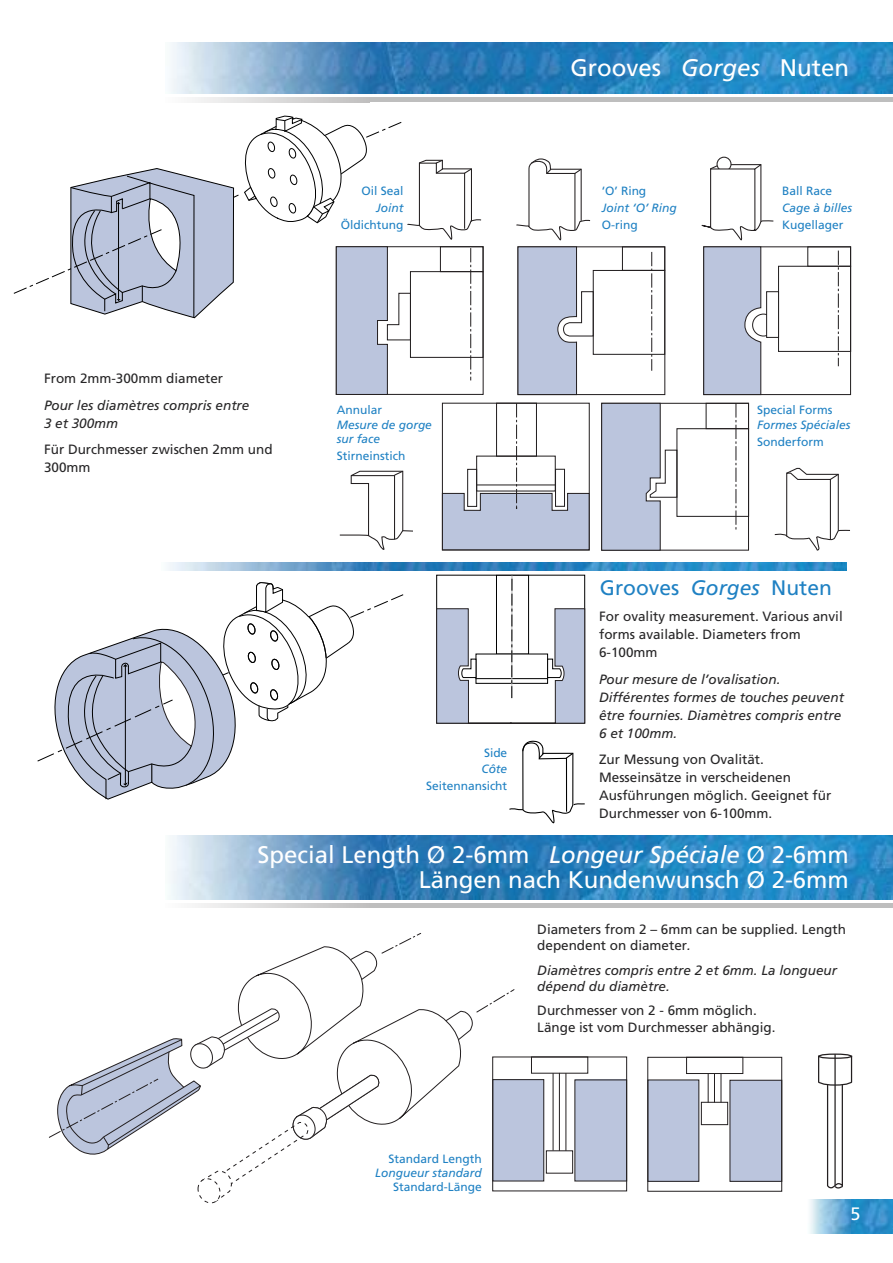
<style>
.page{position:relative;width:893px;height:1263px;background:#fff}
.page>*{position:absolute;margin:0;border:0;box-sizing:border-box;transform-origin:0 0}
.t1{font:24px/25.5px "Frutiger";color:#fff;text-align:right}
.t2{font:21px "Frutiger";color:#1f81c3}
.t3{font:18px "Frutiger";color:#fff}
.t4{font:13.5px/18px "Frutiger";color:#272627}
.t5{font:italic 13.5px/18px "Frutiger";color:#272627}
.t6{font:12px "Frutiger";color:#1f81c3}
.t7{font:italic 12px/13.5px "Frutiger";color:#1f81c3}
.s1{font-style:italic}
</style>
<div class="page">
<svg style="left:37px;top:582px;width:367px;height:218px"></svg>
<svg style="left:516px;top:158px;width:75px;height:82px"></svg>
<div style="left:716px;top:157px;width:15px;height:15px;border:1px solid #231f20;border-radius:50%"></div>
<svg style="left:701px;top:163px;width:73px;height:77px"></svg>
<svg style="left:339px;top:470px;width:74px;height:80px"></svg>
<svg style="left:774px;top:467px;width:76px;height:83px"></svg>
<svg style="left:13px;top:116px;width:469px;height:279px"></svg>
<div style="left:593px;top:270px;width:72px;height:85px;border:1px solid #231f20"></div>
<div style="left:622px;top:246px;width:43px;height:25px;border:1px solid #231f20"></div>
<svg style="left:517px;top:246px;width:77px;height:150px"></svg>
<svg style="left:651px;top:252px;width:1px;height:119px"></svg>
<svg style="left:703px;top:246px;width:59px;height:150px;background:#b6bfd4"></svg>
<div style="left:778px;top:266px;width:73px;height:86px;border:1px solid #231f20"></div>
<div style="left:807px;top:246px;width:44px;height:21px;border:1px solid #231f20"></div>
<div style="left:752px;top:314px;width:23px;height:22px;border:1px solid #231f20;border-radius:50%"></div>
<div style="left:767px;top:292px;width:11px;height:45px;background:#fff"></div>
<div style="left:766px;top:291px;width:13px;height:47px;border:1px solid #231f20"></div>
<svg style="left:838px;top:251px;width:1px;height:115px"></svg>
<svg style="left:441px;top:403px;width:149px;height:148px"></svg>
<div style="left:676px;top:428px;width:73px;height:89px;border:1px solid #231f20"></div>
<div style="left:706px;top:403px;width:43px;height:26px;border:1px solid #231f20"></div>
<svg style="left:601px;top:402px;width:77px;height:149px"></svg>
<svg style="left:735px;top:403px;width:1px;height:127px"></svg>
<svg style="left:436px;top:575px;width:150px;height:249px"></svg>
<hr style="left:166px;top:98px;width:727px;height:4px;background:#bebebe">
<img style="left:369px;top:43px;width:524px;height:51px">
<img style="left:171px;top:42px;width:198px;height:61px">
<img style="left:166px;top:98px;width:203px;height:4px">
<img style="left:170px;top:43px;width:199px;height:51px">
<img style="left:367px;top:562px;width:479px;height:8px">
<img style="left:168px;top:570px;width:199px;height:1px">
<img style="left:168px;top:562px;width:199px;height:8px">
<div style="left:166px;top:903px;width:727px;height:5px;background:#bebebe"></div>
<img style="left:369px;top:835px;width:524px;height:64px">
<img style="left:169px;top:899px;width:200px;height:1px">
<img style="left:166px;top:903px;width:174px;height:5px">
<img style="left:169px;top:835px;width:200px;height:64px">
<svg style="left:50px;top:945px;width:466px;height:259px"></svg>
<div style="left:493px;top:1079px;width:51px;height:102px;background:#bbc5dd"></div>
<div style="left:492px;top:1079px;width:52px;height:102px;border:1px solid #231f20"></div>
<div style="left:575px;top:1080px;width:52px;height:101px;background:#bbc5dd"></div>
<div style="left:546px;top:1150px;width:27px;height:23px;border:1px solid #231f20"></div>
<hr style="left:553px;top:1073px;width:1px;height:77px;background:#231f20">
<hr style="left:565px;top:1073px;width:1px;height:78px;background:#231f20">
<hr style="left:559px;top:1073px;width:1px;height:78px;background:#231f20">
<div style="left:492px;top:1056px;width:135px;height:135px;border:1px solid #231f20"></div>
<div style="left:648px;top:1080px;width:51px;height:101px;background:#bbc5dd"></div>
<div style="left:730px;top:1080px;width:52px;height:101px;background:#bbc5dd"></div>
<div style="left:729px;top:1080px;width:53px;height:102px;border:1px solid #231f20"></div>
<div style="left:686px;top:1057px;width:57px;height:17px;border:1px solid #231f20"></div>
<svg style="left:708px;top:1073px;width:13px;height:29px"></svg>
<div style="left:647px;top:1057px;width:135px;height:135px;border:1px solid #231f20"></div>
<div style="left:701px;top:1102px;width:27px;height:23px;border:1px solid #231f20"></div>
<div style="left:818px;top:1053px;width:34px;height:6px;border:1px solid #231f20;border-radius:50%"></div>
<svg style="left:818px;top:1055px;width:35px;height:134px"></svg>
<hr style="left:834px;top:1054px;width:2px;height:131px;background:#231f20">
<img style="left:850px;top:1199px;width:43px;height:34px">
<img style="left:810px;top:1233px;width:40px;height:1px">
<img style="left:810px;top:1199px;width:40px;height:34px">
<p class="t4" style="left:44px;top:371px;width:181px">From 2mm-300mm diameter</p>
<p class="t5" style="left:44px;top:397px;width:207px">Pour les diamètres compris entre<br>3 et 300mm</p>
<p class="t4" style="left:44px;top:442px;width:230px">Für Durchmesser zwischen 2mm und<br>300mm</p>
<p class="t6" style="left:361px;top:186px;width:43px">Oil Seal</p>
<p class="t7" style="left:376px;top:202px;width:29px">Joint</p>
<p class="t6" style="left:341px;top:220px;width:64px">Öldichtung</p>
<h1 class="t1" style="left:571px;top:57px;width:280px">Grooves <span class="s1">Gorges</span> Nuten</h1>
<p class="t6" style="left:602px;top:186px;width:46px">‘O’ Ring</p>
<p class="t7" style="left:602px;top:202px;width:77px">Joint ‘O’ Ring</p>
<p class="t6" style="left:602px;top:220px;width:37px">O-ring</p>
<p class="t6" style="left:782px;top:186px;width:51px">Ball Race</p>
<p class="t7" style="left:782px;top:202px;width:71px">Cage à billes</p>
<p class="t6" style="left:782px;top:220px;width:63px">Kugellager</p>
<p class="t6" style="left:337px;top:404px;width:47px">Annular</p>
<p class="t7" style="left:337px;top:419px;width:97px">Mesure de gorge sur face</p>
<p class="t6" style="left:337px;top:451px;width:70px">Stirneinstich</p>
<p class="t6" style="left:484px;top:748px;width:25px">Side</p>
<p class="t7" style="left:481px;top:763px;width:27px">Côte</p>
<p class="t6" style="left:426px;top:781px;width:83px">Seitennansicht</p>
<p class="t6" style="left:757px;top:404px;width:77px">Special Forms</p>
<p class="t7" style="left:757px;top:419px;width:95px">Formes Spéciales</p>
<p class="t6" style="left:757px;top:437px;width:68px">Sonderform</p>
<h2 class="t2" style="left:600px;top:579px;width:233px">Grooves <span class="s1">Gorges</span> Nuten</h2>
<p class="t4" style="left:599px;top:608px;width:245px">For ovality measurement. Various anvil forms available. Diameters from<br>6-100mm</p>
<p class="t5" style="left:599px;top:671px;width:246px">Pour mesure de l’ovalisation.<br>Différentes formes de touches peuvent être fournies. Diamètres compris entre<br>6 et 100mm.</p>
<p class="t4" style="left:599px;top:751px;width:234px">Zur Messung von Ovalität.<br>Messeinsätze in verscheidenen<br>Ausführungen möglich. Geeignet für<br>Durchmesser von 6-100mm.</p>
<h1 class="t1" style="left:258px;top:843px;width:593px">Special Length Ø 2-6mm <span class="s1">Longeur Spéciale</span> Ø 2-6mm<br>Längen nach Kundenwunsch Ø 2-6mm</h1>
<p class="t6" style="left:389px;top:1153px;width:95px">Standard Length</p>
<p class="t7" style="left:375px;top:1167px;width:108px">Longueur standard</p>
<p class="t6" style="left:393px;top:1182px;width:90px">Standard-Länge</p>
<p class="t4" style="left:537px;top:922px;width:310px;line-height:16.2px">Diameters from 2 – 6mm can be supplied. Length dependent on diameter<span class="s1">.</span></p>
<p class="t5" style="left:537px;top:963px;width:301px;line-height:16.2px">Diamètres compris entre 2 et 6mm. La longueur dépend du diamètre.</p>
<p class="t4" style="left:537px;top:1004px;width:240px;line-height:16.2px">Durchmesser von 2 - 6mm möglich.<br>Länge ist vom Durchmesser abhängig.</p>
<h3 class="t3" style="left:850px;top:1207px;width:12px">5</h3>
</div>
